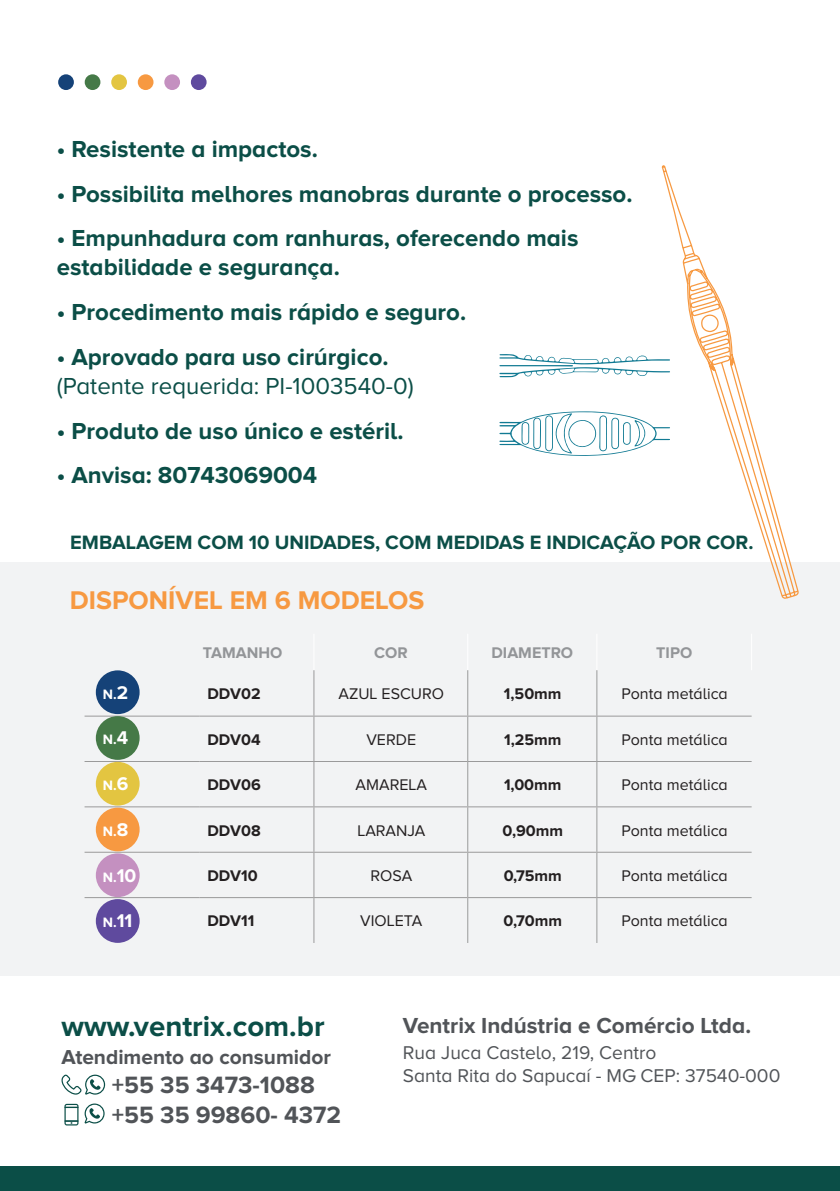
<style>
.page{position:relative;width:840px;height:1191px;background:#fff}
.page>*{position:absolute;margin:0;border:0;box-sizing:border-box;transform-origin:0 0}
.t1{font:700 29.4px "Proxima Nova A";color:#0b4e47}
.t2{font:700 26.6px "Proxima Nova A";color:#f79941}
.t3{font:700 24.4px/29.4px "Proxima Nova A";color:#515458}
.t4{font:700 24px/28.8px "Proxima Nova A";color:#0b4e47}
.t5{font:24px "Proxima Nova A";color:#0b4e47}
.t6{font:700 22.6px "Proxima Nova A";color:#515458}
.t7{font:700 21px "Proxima Nova A";color:#515458}
.t8{font:700 20px "Proxima Nova A";color:#0b4e47}
.t9{font:19.2px/23.4px "Proxima Nova A";color:#515458}
.t10{font:16px "Proxima Nova A";color:#231f20}
.t11{font:700 16px "Proxima Nova A";color:#231f20}
.t12{font:700 16px "Proxima Nova A";color:#939598}
.t13{font:700 14px "Proxima Nova A";color:#fff}
.s1{font-size:19px}
</style>
<div class="page">
<div style="left:0;top:562px;width:839px;height:413px;background:#f2f3f4"></div>
<svg style="left:661px;top:165px;width:138px;height:434px"></svg>
<svg style="left:499px;top:354px;width:170px;height:23px"></svg>
<svg style="left:499px;top:411px;width:170px;height:45px"></svg>
<hr style="left:313px;top:633px;width:1px;height:37px;background:#fff">
<hr style="left:467px;top:633px;width:1px;height:37px;background:#fff">
<hr style="left:596px;top:633px;width:1px;height:37px;background:#fff">
<hr style="left:750px;top:633px;width:1px;height:37px;background:#fff">
<hr style="left:313px;top:670px;width:1px;height:45px;background:#9a9a9a">
<hr style="left:467px;top:670px;width:1px;height:45px;background:#9a9a9a">
<hr style="left:596px;top:670px;width:1px;height:45px;background:#9a9a9a">
<hr style="left:84px;top:715px;width:115px;height:1px;background:#9a9a9a">
<hr style="left:199px;top:715px;width:115px;height:1px;background:#9a9a9a">
<hr style="left:314px;top:715px;width:153px;height:1px;background:#9a9a9a">
<hr style="left:313px;top:716px;width:1px;height:45px;background:#9a9a9a">
<hr style="left:467px;top:715px;width:129px;height:1px;background:#9a9a9a">
<hr style="left:467px;top:716px;width:1px;height:45px;background:#9a9a9a">
<hr style="left:596px;top:715px;width:155px;height:1px;background:#9a9a9a">
<hr style="left:596px;top:716px;width:1px;height:45px;background:#9a9a9a">
<hr style="left:84px;top:761px;width:115px;height:1px;background:#9a9a9a">
<hr style="left:199px;top:761px;width:115px;height:1px;background:#9a9a9a">
<hr style="left:314px;top:761px;width:153px;height:1px;background:#9a9a9a">
<hr style="left:313px;top:762px;width:1px;height:44px;background:#9a9a9a">
<hr style="left:467px;top:761px;width:129px;height:1px;background:#9a9a9a">
<hr style="left:467px;top:762px;width:1px;height:44px;background:#9a9a9a">
<hr style="left:596px;top:761px;width:155px;height:1px;background:#9a9a9a">
<hr style="left:596px;top:762px;width:1px;height:44px;background:#9a9a9a">
<hr style="left:84px;top:806px;width:115px;height:1px;background:#9a9a9a">
<hr style="left:199px;top:806px;width:115px;height:1px;background:#9a9a9a">
<hr style="left:314px;top:806px;width:153px;height:1px;background:#9a9a9a">
<hr style="left:313px;top:807px;width:1px;height:44px;background:#9a9a9a">
<hr style="left:467px;top:806px;width:129px;height:1px;background:#9a9a9a">
<hr style="left:467px;top:807px;width:1px;height:44px;background:#9a9a9a">
<hr style="left:596px;top:806px;width:155px;height:1px;background:#9a9a9a">
<hr style="left:596px;top:807px;width:1px;height:44px;background:#9a9a9a">
<hr style="left:84px;top:851px;width:115px;height:1px;background:#9a9a9a">
<hr style="left:199px;top:851px;width:115px;height:1px;background:#9a9a9a">
<hr style="left:314px;top:851px;width:153px;height:1px;background:#9a9a9a">
<hr style="left:313px;top:852px;width:1px;height:45px;background:#9a9a9a">
<hr style="left:467px;top:851px;width:129px;height:1px;background:#9a9a9a">
<hr style="left:467px;top:852px;width:1px;height:45px;background:#9a9a9a">
<hr style="left:596px;top:851px;width:155px;height:1px;background:#9a9a9a">
<hr style="left:596px;top:852px;width:1px;height:45px;background:#9a9a9a">
<hr style="left:84px;top:897px;width:115px;height:1px;background:#9a9a9a">
<hr style="left:199px;top:897px;width:115px;height:1px;background:#9a9a9a">
<hr style="left:314px;top:897px;width:153px;height:1px;background:#9a9a9a">
<hr style="left:313px;top:898px;width:1px;height:45px;background:#9a9a9a">
<hr style="left:467px;top:897px;width:129px;height:1px;background:#9a9a9a">
<hr style="left:467px;top:898px;width:1px;height:45px;background:#9a9a9a">
<hr style="left:596px;top:897px;width:155px;height:1px;background:#9a9a9a">
<hr style="left:596px;top:898px;width:1px;height:45px;background:#9a9a9a">
<div style="left:96px;top:670px;width:43px;height:44px;background:#154278;border-radius:50%"></div>
<div style="left:96px;top:716px;width:43px;height:44px;background:#457947;border-radius:50%"></div>
<div style="left:96px;top:762px;width:43px;height:43px;background:#e3c541;border-radius:50%"></div>
<div style="left:96px;top:807px;width:43px;height:44px;background:#f79941;border-radius:50%"></div>
<div style="left:96px;top:853px;width:43px;height:44px;background:#c490c0;border-radius:50%"></div>
<div style="left:96px;top:899px;width:43px;height:44px;background:#5f4a9e;border-radius:50%"></div>
<svg style="left:61px;top:1074px;width:44px;height:20px"></svg>
<svg style="left:84px;top:1103px;width:20px;height:20px"></svg>
<svg style="left:64px;top:1103px;width:14px;height:22px"></svg>
<div style="left:58px;top:74px;width:16px;height:16px;background:#154278;border-radius:50%"></div>
<div style="left:85px;top:74px;width:15px;height:16px;background:#457947;border-radius:50%"></div>
<div style="left:111px;top:74px;width:16px;height:16px;background:#e3c541;border-radius:50%"></div>
<div style="left:138px;top:74px;width:15px;height:16px;background:#f79941;border-radius:50%"></div>
<div style="left:164px;top:74px;width:16px;height:16px;background:#c490c0;border-radius:50%"></div>
<div style="left:191px;top:74px;width:15px;height:16px;background:#5f4a9e;border-radius:50%"></div>
<div style="left:0;top:1166px;width:839px;height:25px;background:#0b4e47"></div>
<p class="t4" style="left:57px;top:134px;width:262px">• Resistente a impactos.</p>
<p class="t4" style="left:57px;top:179px;width:577px">• Possibilita melhores manobras durante o processo.</p>
<p class="t4" style="left:57px;top:224px;width:523px">• Empunhadura com ranhuras, oferecendo mais estabilidade e segurança.</p>
<p class="t4" style="left:57px;top:297px;width:411px">• Procedimento mais rápido e seguro.</p>
<p class="t4" style="left:57px;top:342px;width:333px">• Aprovado para uso cirúrgico.</p>
<p class="t5" style="left:57px;top:372px;width:358px">(Patente requerida: PI-1003540-0)</p>
<p class="t4" style="left:57px;top:416px;width:348px">• Produto de uso único e estéril.</p>
<p class="t4" style="left:57px;top:460px;width:262px">• Anvisa: 80743069004</p>
<p class="t8" style="left:70px;top:531px;width:684px">EMBALAGEM COM 10 UNIDADES, COM MEDIDAS E INDICAÇÃO POR COR.</p>
<p class="t2" style="left:70px;top:585px;width:356px">DISPONÍVEL EM 6 MODELOS</p>
<p class="t12" style="left:203px;top:644px;width:81px">TAMANHO</p>
<p class="t12" style="left:374px;top:644px;width:35px">COR</p>
<p class="t12" style="left:491px;top:644px;width:83px">DIAMETRO</p>
<p class="t12" style="left:656px;top:644px;width:37px">TIPO</p>
<p class="t11" style="left:207px;top:684px;width:55px">DDV02</p>
<p class="t10" style="left:338px;top:685px;width:107px">AZUL ESCURO</p>
<p class="t11" style="left:503px;top:684px;width:59px">1,50mm</p>
<p class="t10" style="left:621px;top:685px;width:108px">Ponta metálica</p>
<p class="t11" style="left:207px;top:730px;width:55px">DDV04</p>
<p class="t10" style="left:366px;top:730px;width:51px">VERDE</p>
<p class="t11" style="left:504px;top:730px;width:59px">1,25mm</p>
<p class="t10" style="left:621px;top:730px;width:108px">Ponta metálica</p>
<p class="t11" style="left:207px;top:775px;width:55px">DDV06</p>
<p class="t10" style="left:355px;top:776px;width:73px">AMARELA</p>
<p class="t11" style="left:503px;top:775px;width:59px">1,00mm</p>
<p class="t10" style="left:621px;top:776px;width:108px">Ponta metálica</p>
<p class="t11" style="left:207px;top:821px;width:55px">DDV08</p>
<p class="t10" style="left:357px;top:821px;width:69px">LARANJA</p>
<p class="t11" style="left:502px;top:821px;width:62px">0,90mm</p>
<p class="t10" style="left:621px;top:821px;width:108px">Ponta metálica</p>
<p class="t11" style="left:207px;top:866px;width:52px">DDV10</p>
<p class="t10" style="left:370px;top:866px;width:43px">ROSA</p>
<p class="t11" style="left:503px;top:866px;width:60px">0,75mm</p>
<p class="t10" style="left:621px;top:866px;width:108px">Ponta metálica</p>
<p class="t11" style="left:207px;top:912px;width:48px">DDV11</p>
<p class="t10" style="left:360px;top:912px;width:64px">VIOLETA</p>
<p class="t11" style="left:503px;top:912px;width:60px">0,70mm</p>
<p class="t10" style="left:621px;top:912px;width:108px">Ponta metálica</p>
<p class="t13" style="left:103px;top:686px;width:27px">N.<span class="s1">2</span></p>
<p class="t13" style="left:103px;top:731px;width:27px">N.<span class="s1">4</span></p>
<p class="t13" style="left:103px;top:777px;width:27px">N.<span class="s1">6</span></p>
<p class="t13" style="left:103px;top:823px;width:27px">N.<span class="s1">8</span></p>
<p class="t13" style="left:103px;top:869px;width:35px">N.<span class="s1">10</span></p>
<p class="t13" style="left:103px;top:914px;width:31px">N.<span class="s1">11</span></p>
<p class="t1" style="left:61px;top:1009px;width:264px">www.ventrix.com.br</p>
<p class="t7" style="left:61px;top:1044px;width:271px">Atendimento ao consumidor</p>
<p class="t3" style="left:112px;top:1069px;width:231px">+55 35 3473-1088 +55 35 99860- 4372</p>
<p class="t6" style="left:403px;top:1012px;width:349px">Ventrix Indústria e Comércio Ltda.</p>
<p class="t9" style="left:403px;top:1040px;width:379px">Rua Juca Castelo, 219, Centro<br>Santa Rita do Sapucaí - MG CEP: 37540-000</p>
</div>
